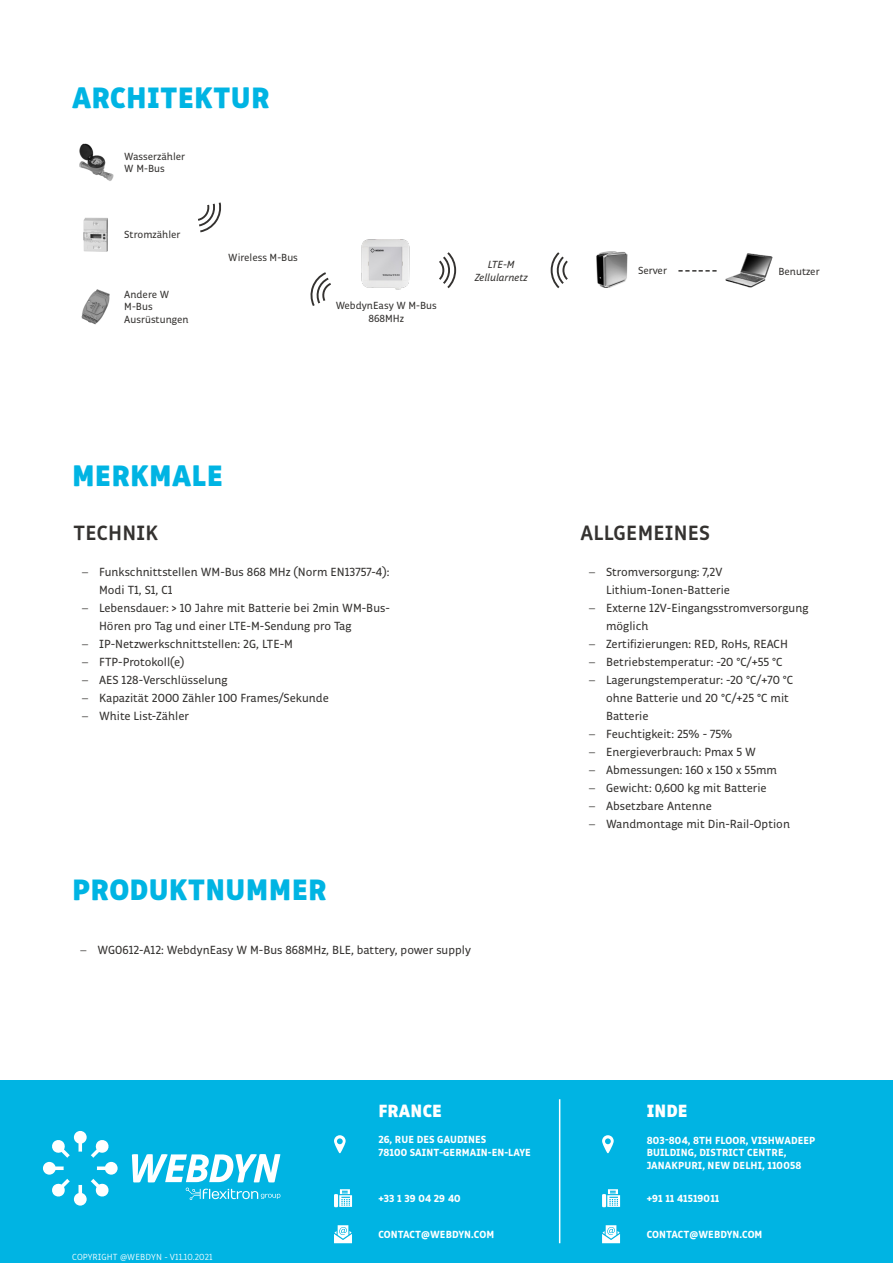
<style>
.page{position:relative;width:893px;height:1263px;background:#fff}
.page>*{position:absolute;margin:0;border:0;box-sizing:border-box;transform-origin:0 0}
.t1{font:900 30px "Respublika FY";letter-spacing:.01em;color:#00b4e3}
.t2{font:700 21px "Respublika FY";letter-spacing:.01em;color:#343230}
.t3{font:900 18px "Respublika FY";letter-spacing:.01em;color:#fff}
.t4{font:12px/18px "Respublika FY";color:#343230}
.t5{font:800 10.5px/12.6px "Respublika FY";letter-spacing:.01em;color:#fff}
.t6{font:10.5px/12.6px "Respublika FY";color:#343230}
.t7{font:italic 10.5px "Respublika FY";color:#343230}
.Liste_2_-_Gris{font:300 9px "Respublika FY";letter-spacing:.01em;color:#fff}
.s1{font-family:"Adobe Caslon Pro"}
</style>
<div class="page">
<div style="left:0;top:1080px;width:893px;height:183px;background:#00b4e3"></div>
<svg style="left:602px;top:1225px;width:18px;height:18px"></svg>
<svg style="left:602px;top:1194px;width:4px;height:13px"></svg>
<svg style="left:607px;top:1189px;width:13px;height:18px"></svg>
<svg style="left:602px;top:1135px;width:12px;height:18px"></svg>
<hr style="left:559px;top:1099px;width:1px;height:144px;background:#fff">
<hr style="left:334px;top:1194px;width:4px;height:13px;background:#fff">
<svg style="left:339px;top:1189px;width:13px;height:18px"></svg>
<svg style="left:334px;top:1225px;width:18px;height:18px"></svg>
<svg style="left:334px;top:1135px;width:12px;height:18px"></svg>
<img style="left:596px;top:252px;width:32px;height:36px">
<img style="left:725px;top:253px;width:47px;height:35px">
<svg style="left:551px;top:252px;width:17px;height:36px"></svg>
<svg style="left:439px;top:252px;width:17px;height:36px"></svg>
<svg style="left:310px;top:272px;width:21px;height:34px"></svg>
<svg style="left:198px;top:203px;width:23px;height:29px"></svg>
<img style="left:81px;top:289px;width:29px;height:35px">
<img style="left:83px;top:217px;width:25px;height:35px">
<svg style="left:678px;top:270px;width:39px;height:2px"></svg>
<img style="left:79px;top:143px;width:35px;height:38px">
<img style="left:361px;top:239px;width:49px;height:51px">
<svg style="left:43px;top:1131px;width:75px;height:74px"></svg>
<svg style="left:132px;top:1154px;width:148px;height:46px"></svg>
<p class="t1" style="left:72px;top:78px;width:199px">ARCHITEKTUR</p>
<p class="t6" style="left:124px;top:150px;width:62px">Wasserzähler</p>
<p class="t6" style="left:124px;top:163px;width:42px">W M-Bus</p>
<p class="t6" style="left:124px;top:229px;width:58px">Stromzähler</p>
<p class="t6" style="left:124px;top:288px;width:46px">Andere W<br>M-Bus</p>
<p class="t6" style="left:124px;top:313px;width:66px">Ausrüstungen</p>
<p class="t6" style="left:228px;top:251px;width:71px">Wireless M-Bus</p>
<p class="t6" style="left:336px;top:300px;width:103px;text-align:center">WebdynEasy W M-Bus<br>868MHz</p>
<p class="t7" style="left:488px;top:258px;width:28px">LTE-M</p>
<p class="t7" style="left:475px;top:271px;width:54px">Zellularnetz</p>
<p class="t6" style="left:638px;top:265px;width:30px">Server</p>
<p class="t6" style="left:778px;top:266px;width:43px">Benutzer</p>
<p class="t1" style="left:72px;top:456px;width:152px">MERKMALE</p>
<p class="t2" style="left:74px;top:520px;width:86px">TECHNIK</p>
<p class="t4" style="left:99px;top:563px;width:292px;text-indent:-17px"><span class="s1">–</span> Funkschnittstellen WM-Bus 868 MHz (Norm EN13757-4):<br>Modi T1, S1, C1</p>
<p class="t4" style="left:99px;top:599px;width:292px;text-indent:-17px"><span class="s1">–</span> Lebensdauer: &gt; 10 Jahre mit Batterie bei 2min WM-Bus-<br>Hören pro Tag und einer LTE-M-Sendung pro Tag</p>
<p class="t4" style="left:82px;top:635px;width:212px"><span class="s1">–</span> IP-Netzwerkschnittstellen: 2G, LTE-M</p>
<p class="t4" style="left:82px;top:653px;width:104px"><span class="s1">–</span> FTP-Protokoll(e)</p>
<p class="t4" style="left:82px;top:671px;width:147px"><span class="s1">–</span> AES 128-Verschlüsselung</p>
<p class="t4" style="left:82px;top:689px;width:248px"><span class="s1">–</span> Kapazität 2000 Zähler 100 Frames/Sekunde</p>
<p class="t4" style="left:82px;top:707px;width:109px"><span class="s1">–</span> White List-Zähler</p>
<p class="t1" style="left:72px;top:870px;width:256px">PRODUKTNUMMER</p>
<p class="t4" style="left:81px;top:941px;width:392px"><span class="s1">–</span> WG0612-A12: WebdynEasy W M-Bus 868MHz, BLE, battery, power supply</p>
<p class="t2" style="left:580px;top:520px;width:131px">ALLGEMEINES</p>
<p class="t4" style="left:606px;top:563px;width:126px;text-indent:-17px"><span class="s1">–</span> Stromversorgung: 7,2V<br>Lithium-Ionen-Batterie</p>
<p class="t4" style="left:606px;top:599px;width:204px;text-indent:-17px"><span class="s1">–</span> Externe 12V-Eingangsstromversorgung möglich</p>
<p class="t4" style="left:589px;top:635px;width:200px"><span class="s1">–</span> Zertifizierungen: RED, RoHs, REACH</p>
<p class="t4" style="left:589px;top:653px;width:195px"><span class="s1">–</span> Betriebstemperatur: -20 °C/+55 °C</p>
<p class="t4" style="left:606px;top:671px;width:189px;text-indent:-17px"><span class="s1">–</span> Lagerungstemperatur: -20 °C/+70 °C ohne Batterie und 20 °C/+25 °C mit<br>Batterie</p>
<p class="t4" style="left:589px;top:725px;width:145px"><span class="s1">–</span> Feuchtigkeit: 25% - 75%</p>
<p class="t4" style="left:589px;top:743px;width:168px"><span class="s1">–</span> Energieverbrauch: Pmax 5 W</p>
<p class="t4" style="left:589px;top:761px;width:189px"><span class="s1">–</span> Abmessungen: 160 x 150 x 55mm</p>
<p class="t4" style="left:589px;top:779px;width:179px"><span class="s1">–</span> Gewicht: 0,600 kg mit Batterie</p>
<p class="t4" style="left:589px;top:797px;width:124px"><span class="s1">–</span> Absetzbare Antenne</p>
<p class="t4" style="left:589px;top:815px;width:202px"><span class="s1">–</span> Wandmontage mit Din-Rail-Option</p>
<p class="Liste_2_-_Gris" style="left:72px;top:1252px;width:142px">COPYRIGHT @WEBDYN - V11.10.2021</p>
<p class="t3" style="left:378px;top:1099px;width:65px">FRANCE</p>
<p class="t3" style="left:647px;top:1099px;width:42px">INDE</p>
<p class="t5" style="left:378px;top:1134px;width:109px">26, RUE DES GAUDINES</p>
<p class="t5" style="left:378px;top:1147px;width:154px">78100 SAINT-GERMAIN-EN-LAYE</p>
<p class="t5" style="left:647px;top:1134px;width:170px">803-804, 8TH FLOOR, VISHWADEEP<br>BUILDING, DISTRICT CENTRE,</p>
<p class="t5" style="left:647px;top:1160px;width:156px">JANAKPURI, NEW DELHI, 110058</p>
<p class="t5" style="left:378px;top:1193px;width:84px">+33 1 39 04 29 40</p>
<p class="t5" style="left:378px;top:1229px;width:117px">CONTACT@WEBDYN.COM</p>
<p class="t5" style="left:647px;top:1193px;width:74px">+91 11 41519011</p>
<p class="t5" style="left:647px;top:1229px;width:117px">CONTACT@WEBDYN.COM</p>
</div>
